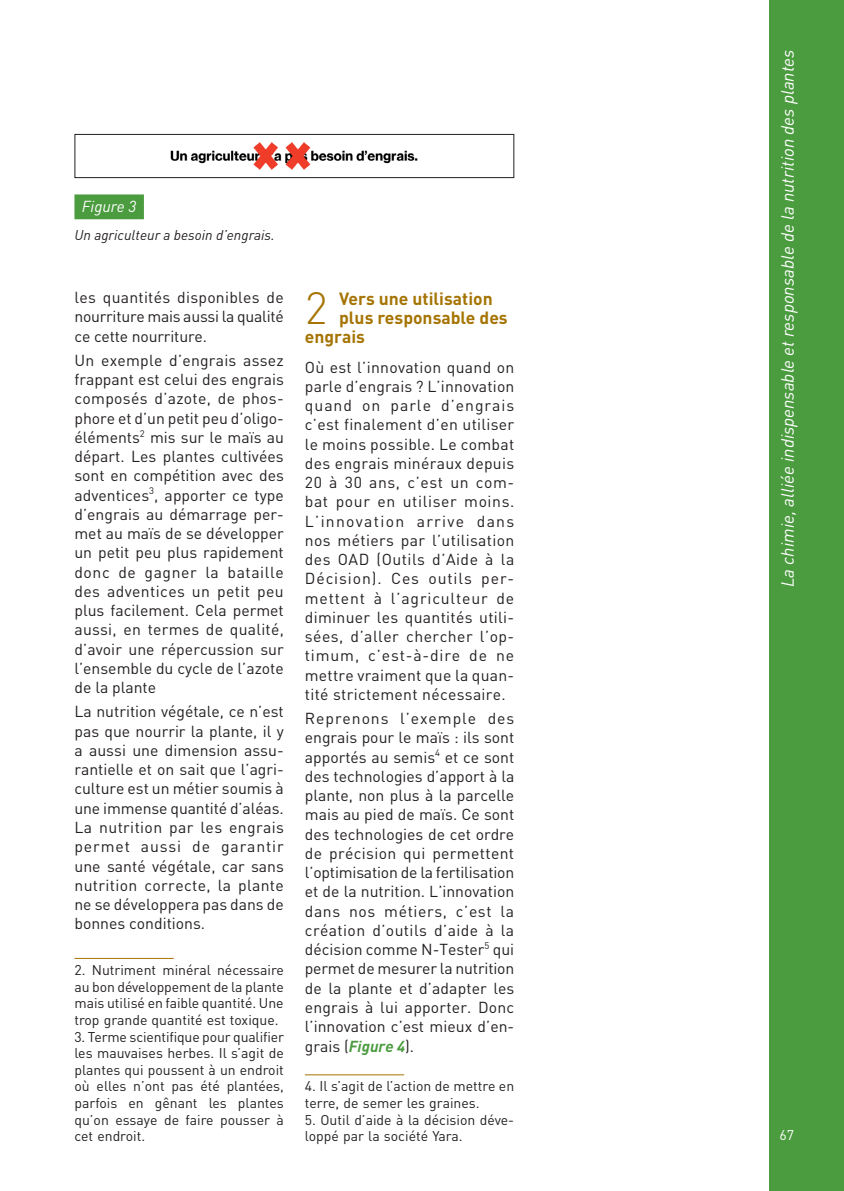
<style>
.page{position:relative;width:844px;height:1191px;background:#fff}
.page>*{position:absolute;margin:0;border:0;box-sizing:border-box;transform-origin:0 0}
.Intertitre_1{font:300 44.45px "DIN";color:#a57403}
.t1{font:italic 17.5px "DIN";color:#fff}
.Intertitre_1-2{font:700 17.5px "DIN";color:#a57403}
.Texte_courant{font:15.75px/19.2px "DIN";color:#231f20;text-align:justify}
.Figure_numero{font:italic 15.75px "DIN";color:#fff}
.Notes{font:14px/16.6px "DIN";color:#231f20}
.Figure_titre{font:italic 14px "DIN";color:#231f20}
.t2{font:14px "DIN";color:#fff}
.s1{font-weight:700;font-style:italic;color:#4b9b3f}
</style>
<div class="page">
<div style="left:769px;top:0;width:74px;height:1191px;background:#4b9b3f"></div>
<hr style="left:305px;top:1074px;width:99px;height:1px;background:#a57403">
<hr style="left:74px;top:958px;width:100px;height:1px;background:#a57403">
<div style="left:74px;top:194px;width:70px;height:25px;background:#4b9b3f"></div>
<img style="left:170px;top:142px;width:248px;height:28px">
<div style="left:74px;top:134px;width:440px;height:44px;border:1px solid #231f20"></div>
<p class="Figure_numero" style="left:82px;top:196px;width:56px">Figure 3</p>
<p class="Figure_titre" style="left:74px;top:226px;width:202px">Un agriculteur a besoin d’engrais.</p>
<p class="Texte_courant" style="left:74px;top:287px;width:211px">les quantités disponibles de nourriture mais aussi la qualité ce cette nourriture.</p>
<p class="Texte_courant" style="left:74px;top:350px;width:211px">Un exemple d’engrais assez frappant est celui des engrais composés d’azote, de phos&shy;phore et d’un petit peu d’oligo&shy;éléments<sup>2</sup> mis sur le maïs au départ. Les plantes cultivées sont en compétition avec des adventices<sup>3</sup>, apporter ce type d’engrais au démarrage per&shy;met au maïs de se développer un petit peu plus rapidement donc de gagner la bataille des adventices un petit peu plus facilement. Cela permet aussi, en termes de qualité, d’avoir une répercussion sur l’ensemble du cycle de l’azote de la plante</p>
<p class="Texte_courant" style="left:74px;top:702px;width:211px">La nutrition végétale, ce n’est pas que nourrir la plante, il y a aussi une dimension assu&shy;rantielle et on sait que l’agri&shy;culture est un métier soumis à une immense quantité d’aléas.<br>La nutrition par les engrais permet aussi de garantir une santé végétale, car sans nutrition correcte, la plante ne se développera pas dans de bonnes conditions.</p>
<p class="Notes" style="left:74px;top:961px;width:211px;text-align:justify">2. Nutriment minéral nécessaire au bon développement de la plante mais utilisé en faible quantité. Une trop grande quantité est toxique.</p>
<p class="Notes" style="left:74px;top:1028px;width:211px;text-align:justify">3. Terme scientifique pour qualifier les mauvaises herbes. Il s’agit de plantes qui poussent à un endroit où elles n’ont pas été plantées, parfois en gênant les plantes qu’on essaye de faire pousser à cet endroit.</p>
<p class="Intertitre_1" style="left:305px;top:281px;width:24px">2</p>
<p class="Intertitre_1-2" style="left:339px;top:287px;width:155px">Vers une utilisation</p>
<p class="Intertitre_1-2" style="left:339px;top:306px;width:170px">plus responsable des</p>
<p class="Intertitre_1-2" style="left:305px;top:325px;width:62px">engrais</p>
<p class="Texte_courant" style="left:305px;top:357px;width:211px">Où est l’innovation quand on parle d’engrais ? L’innovation quand on parle d’engrais c’est finalement d’en utiliser le moins possible. Le combat des engrais minéraux depuis 20 à 30 ans, c’est un com&shy;bat pour en utiliser moins.<br>L’innovation arrive dans nos métiers par l’utilisation des OAD (Outils d’Aide à la Décision). Ces outils per&shy;mettent à l’agriculteur de diminuer les quantités utili&shy;sées, d’aller chercher l’op&shy;timum, c’est-à-dire de ne mettre vraiment que la quan&shy;tité strictement nécessaire.</p>
<p class="Texte_courant" style="left:305px;top:708px;width:211px">Reprenons l’exemple des engrais pour le maïs : ils sont apportés au semis<sup>4</sup> et ce sont des technologies d’apport à la plante, non plus à la parcelle mais au pied de maïs. Ce sont des technologies de cet ordre de précision qui permettent l’optimisation de la fertilisation et de la nutrition. L’innovation dans nos métiers, c’est la création d’outils d’aide à la décision comme N-Tester<sup>5</sup> qui permet de mesurer la nutrition de la plante et d’adapter les engrais à lui apporter. Donc l’innovation c’est mieux d’en&shy;grais (<span class="s1">Figure 4</span>).</p>
<p class="Notes" style="left:305px;top:1077px;width:211px">4. Il s’agit de l’action de mettre en terre, de semer les graines.</p>
<p class="Notes" style="left:305px;top:1111px;width:211px">5. Outil d’aide à la décision déve&shy;loppé par la société Yara.</p>
<p class="t1" style="left:776px;top:587px;width:539px;rotate:-90deg">La chimie, alliée indispensable et responsable de la nutrition des plantes</p>
<p class="t2" style="left:779px;top:1125px;width:16px">67</p>
</div>
